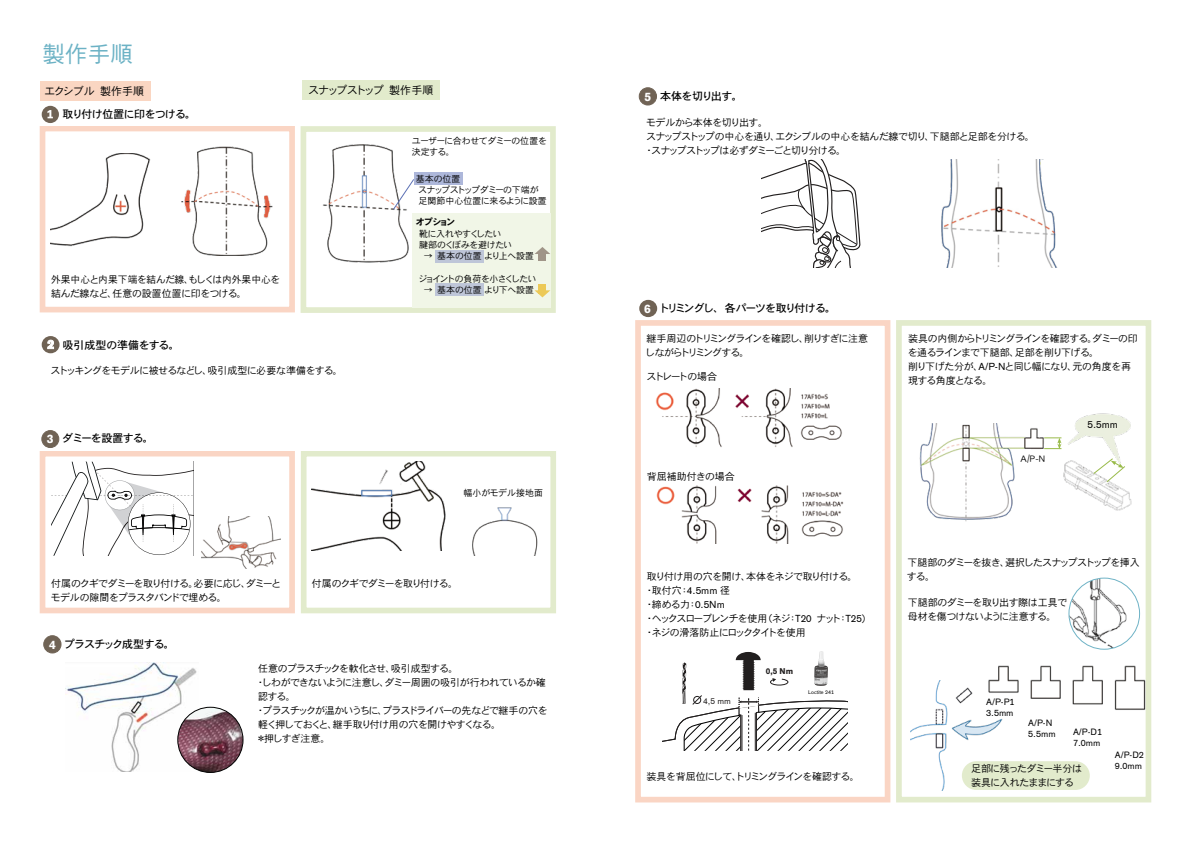
<style>
.page{position:relative;width:1191px;height:842px;background:#fff}
.page>*{position:absolute;margin:0;border:0;box-sizing:border-box;transform-origin:0 0}
.t1{font:22.7px "DFHS Gothic Std W3";color:#6cb2c5}
.t2{font:11px "DFHS Gothic Std W5";letter-spacing:-.075em;color:#000}
.t3{font:11px "DFHS Gothic Std W5";letter-spacing:-.115em;color:#000}
.t4{font:11px "DFHS Gothic Std W3";letter-spacing:-.125em;color:#000}
.t5{font:11px "DFHS Gothic Std W5";letter-spacing:-.015em;color:#000}
.t6{font:11px "DFHS Gothic Std W3";letter-spacing:-.01em;color:#000}
.t7{font:11px "DFHS Gothic Std W5";letter-spacing:-.045em;color:#000}
.t8{font:10px/14px "DFHS Gothic Std W3";letter-spacing:-.07em;color:#000}
.t9{font:10px/14px "DFHS Gothic Std W3";letter-spacing:-.035em;color:#000}
.t10{font:10px/14px "DFHS Gothic Std W3";letter-spacing:-.115em;color:#000}
.t11{font:10px/14px "DFHS Gothic Std W3";letter-spacing:-.05em;color:#000}
.t12{font:10px "DFHS Gothic Std W3";color:#000}
.t13{font:10px "DFHS Gothic Std W3";letter-spacing:-.125em;color:#000}
.t14{font:10px "OBO Sans";color:#000}
.t15{font:9px/11px "DFHS Gothic Std W3";letter-spacing:-.045em;color:#000}
.t16{font:9px/11px "OBO Sans";color:#000}
.t17{font:9px/11px "DFHS Gothic Std W3";letter-spacing:-.065em;color:#000}
.t18{font:9px "DFHS Gothic Std W3";letter-spacing:-.005em;color:#000}
.t19{font:9px "DFHS Gothic Std W7";letter-spacing:-.17em;color:#000}
.t20{font:8.3px "OBO Sans";color:#221f1f}
.t21{font:700 8.2px "OBO Sans";color:#221f1f}
.t22{font:6.5px "Myriad Pro";color:#16191b}
.t23{font:5.8px "OBO Sans";color:#000}
.t24{font:5.2px "OBO Sans";color:#000}
.t25{font:4.9px/7.3px "Myriad Pro";color:#16191b}
.s1{font-family:"OBO Sans";font-weight:700;font-size:12px;color:#fff}
.s2{font-family:"OBO Sans"}
</style>
<div class="page">
<div style="left:300px;top:126px;width:256px;height:187px;border:6px solid #e2ebcc"></div>
<div style="left:412px;top:214px;width:138px;height:94px;background:#f1f6e7"></div>
<img style="left:66px;top:662px;width:132px;height:110px">
<div style="left:635px;top:320px;width:255px;height:482px;border:6px solid #fad5c4"></div>
<div style="left:301px;top:451px;width:255px;height:162px;border:6px solid #e2ebcc"></div>
<div style="left:40px;top:126px;width:255px;height:186px;border:6px solid #fad5c4"></div>
<div style="left:40px;top:451px;width:255px;height:162px;border:6px solid #fad5c4"></div>
<div style="left:896px;top:320px;width:255px;height:482px;border:6px solid #e2ebcc"></div>
<div style="left:962px;top:761px;width:127px;height:29px;background:#e2ebcc;border-radius:14px"></div>
<div style="left:42px;top:106px;width:17px;height:17px;background:#706355;border-radius:50%"></div>
<svg style="left:47px;top:110px;width:6px;height:8px"></svg>
<div style="left:302px;top:80px;width:138px;height:20px;background:#e2ebcc"></div>
<img style="left:323px;top:144px;width:86px;height:119px">
<div style="left:538px;top:251px;width:8px;height:9px;background:#a09588"></div>
<svg style="left:535px;top:247px;width:15px;height:7px"></svg>
<div style="left:538px;top:284px;width:8px;height:10px;background:#ecc957"></div>
<svg style="left:534px;top:290px;width:16px;height:7px"></svg>
<img style="left:181px;top:146px;width:92px;height:109px">
<img style="left:50px;top:153px;width:101px;height:93px">
<div style="left:42px;top:336px;width:18px;height:17px;background:#706355;border-radius:50%"></div>
<svg style="left:47px;top:340px;width:7px;height:9px"></svg>
<img style="left:201px;top:516px;width:79px;height:52px">
<img style="left:312px;top:462px;width:134px;height:88px">
<img style="left:472px;top:507px;width:66px;height:49px">
<div style="left:44px;top:636px;width:17px;height:17px;background:#706355;border-radius:50%"></div>
<div style="left:44px;top:635px;width:17px;height:18px;border:1px solid #706355;border-radius:50%"></div>
<div style="left:42px;top:431px;width:17px;height:16px;background:#706355;border-radius:50%"></div>
<div style="left:42px;top:430px;width:17px;height:18px;border:1px solid #706355;border-radius:50%"></div>
<img style="left:178px;top:707px;width:65px;height:65px;border-radius:33px">
<div style="left:178px;top:707px;width:65px;height:66px;border:1px solid #000;border-radius:50%"></div>
<div style="left:639px;top:88px;width:17px;height:17px;background:#706355;border-radius:50%"></div>
<div style="left:639px;top:88px;width:17px;height:17px;border:1px solid #706355;border-radius:50%"></div>
<img style="left:941px;top:160px;width:117px;height:108px">
<div style="left:639px;top:300px;width:18px;height:17px;background:#706355;border-radius:50%"></div>
<svg style="left:51px;top:462px;width:143px;height:94px"></svg>
<img style="left:919px;top:423px;width:126px;height:98px">
<img style="left:1068px;top:413px;width:63px;height:45px">
<img style="left:1063px;top:460px;width:68px;height:51px">
<svg style="left:1093px;top:458px;width:32px;height:24px"></svg>
<svg style="left:1044px;top:438px;width:17px;height:11px"></svg>
<img style="left:910px;top:681px;width:93px;height:109px">
<img style="left:986px;top:663px;width:162px;height:48px">
<svg style="left:662px;top:651px;width:186px;height:100px"></svg>
<img style="left:1069px;top:578px;width:70px;height:71px;border-radius:35px">
<div style="left:1068px;top:578px;width:71px;height:71px;border:1px solid #6fb3c6;border-radius:50%"></div>
<div style="left:662px;top:642px;width:21px;height:14px;background:#fff"></div>
<div style="left:40px;top:81px;width:111px;height:20px;background:#fad6c2"></div>
<svg style="left:392px;top:178px;width:22px;height:32px"></svg>
<svg style="left:761px;top:160px;width:100px;height:108px"></svg>
<div style="left:762px;top:159px;width:16px;height:11px;background:#fff"></div>
<img style="left:655px;top:388px;width:187px;height:59px">
<img style="left:656px;top:485px;width:188px;height:58px">
<div style="left:435px;top:250px;width:48px;height:13px;background:#bec6d8"></div>
<div style="left:435px;top:283px;width:48px;height:13px;background:#bec6d8"></div>
<div style="left:414px;top:172px;width:48px;height:13px;background:#adb7da"></div>
<h1 class="t1" style="left:43px;top:42px;width:92px">製作手順</h1>
<p class="t6" style="left:44px;top:85px;width:101px">エクシブル　製作手順</p>
<p class="t2" style="left:63px;top:108px;width:135px">取り付け位置に印をつける。</p>
<p class="t9" style="left:51px;top:273px;width:231px">外果中心と内果下端を結んだ線、もしくは内外果中心を結んだ線など、任意の設置位置に印をつける。</p>
<p class="t4" style="left:308px;top:84px;width:127px">スナップストップ　製作手順</p>
<p class="t15" style="left:412px;top:135px;width:137px">ユーザーに合わせてダミーの位置を決定する。</p>
<p class="t15" style="left:416px;top:173px;width:46px">基本の位置</p>
<p class="t19" style="left:416px;top:217px;width:41px">オプション</p>
<p class="t15" style="left:418px;top:184px;width:130px">スナップストップダミーの下端が足関節中心位置に来るように設置</p>
<p class="t15" style="left:419px;top:228px;width:116px">靴に入れやすくしたい<br>腱部のくぼみを避けたい<br>　→　基本の位置 より上へ設置</p>
<p class="t17" style="left:418px;top:273px;width:119px">ジョイントの負荷を小さくしたい　→　基本の位置 より下へ設置</p>
<p class="t5" style="left:63px;top:339px;width:119px">吸引成型の準備をする。</p>
<p class="t8" style="left:51px;top:363px;width:294px">ストッキングをモデルに被せるなどし、吸引成型に必要な準備をする。</p>
<p class="t2" style="left:47px;top:432px;width:109px"><span class="s1">3</span> ダミーを設置する。</p>
<p class="t18" style="left:463px;top:488px;width:81px">幅小がモデル接地面</p>
<p class="t25" style="left:155px;top:575px;width:24px">17AF10=M<br>17AF10=L</p>
<p class="t8" style="left:51px;top:576px;width:232px">付属のクギでダミーを取り付ける。必要に応じ、ダミーとモデルの隙間をプラスタバンドで埋める。</p>
<p class="t8" style="left:312px;top:576px;width:148px">付属のクギでダミーを取り付ける。</p>
<p class="t2" style="left:49px;top:638px;width:127px"><span class="s1">4</span> プラスチック成型する。</p>
<p class="t8" style="left:255px;top:661px;width:294px">任意のプラスチックを軟化させ、吸引成型する。<br>・しわができないように注意し、ダミー周囲の吸引が行われているか確認する。<br>・プラスチックが温かいうちに、プラスドライバーの先などで継手の穴を軽く押しておくと、継手取り付け用の穴を開けやすくなる。<br>＊押しすぎ注意。</p>
<p class="t7" style="left:644px;top:90px;width:100px"><span class="s1">5</span> 本体を切り出す。</p>
<p class="t8" style="left:644px;top:115px;width:392px">モデルから本体を切り出す。<br>スナップストップの中心を通り、エクシブルの中心を結んだ線で切り、下腿部と足部を分ける。・スナップストップは必ずダミーごと切り分ける。</p>
<p class="t3" style="left:644px;top:303px;width:193px"><span class="s1">6</span> トリミングし、各パーツを取り付ける。</p>
<p class="t22" style="left:689px;top:303px;width:31px">17AF10=M</p>
<p class="t10" style="left:645px;top:331px;width:224px">継手周辺のトリミングラインを確認し、削りすぎに注意しながらトリミングする。</p>
<p class="t13" style="left:646px;top:371px;width:72px">ストレートの場合</p>
<p class="t22" style="left:689px;top:370px;width:44px">17AF10=M-DA*</p>
<p class="t12" style="left:647px;top:471px;width:89px">背屈補助付きの場合</p>
<p class="t8" style="left:644px;top:569px;width:222px">取り付け用の穴を開け、本体をネジで取り付ける。・取付穴：<span class="s2">4.5mm</span> 径<br>・締める力：<span class="s2">0.5Nm<br></span>・ヘックスローブレンチを使用（ネジ：<span class="s2">T20</span> ナット：<span class="s2">T25</span>)・ネジの滑落防止にロックタイトを使用</p>
<p class="t21" style="left:766px;top:668px;width:29px">0,5 Nm</p>
<p class="t20" style="left:703px;top:697px;width:29px">4,5 mm</p>
<p class="t24" style="left:808px;top:690px;width:27px">Loctite 241</p>
<p class="t8" style="left:646px;top:770px;width:215px">装具を背屈位にして、トリミングラインを確認する。</p>
<p class="t8" style="left:907px;top:331px;width:232px">装具の内側からトリミングラインを確認する。ダミーの印を通るラインまで下腿部、足部を削り下げる。<br>削り下げた分が、<span class="s2">A/P-N</span>と同じ幅になり、元の角度を再現する角度となる。</p>
<p class="t23" style="left:923px;top:340px;width:30px">Loctite 241</p>
<p class="t8" style="left:1020px;top:451px;width:26px">A/P-N</p>
<p class="t14" style="left:1087px;top:419px;width:32px">5.5mm</p>
<p class="t8" style="left:907px;top:555px;width:234px">下腿部のダミーを抜き、選択したスナップストップを挿入する。</p>
<p class="t11" style="left:907px;top:595px;width:161px">下腿部のダミーを取り出す際は工具で母材を傷つけないように注意する。</p>
<p class="t16" style="left:986px;top:697px;width:30px">A/P-P1<br>3.5mm</p>
<p class="t16" style="left:1028px;top:718px;width:29px">A/P-N<br>5.5mm</p>
<p class="t16" style="left:1073px;top:727px;width:31px">A/P-D1<br>7.0mm</p>
<p class="t8" style="left:971px;top:761px;width:113px">足部に残ったダミー半分は装具に入れたままにする</p>
<p class="t16" style="left:1114px;top:750px;width:31px">A/P-D2<br>9.0mm</p>
</div>
